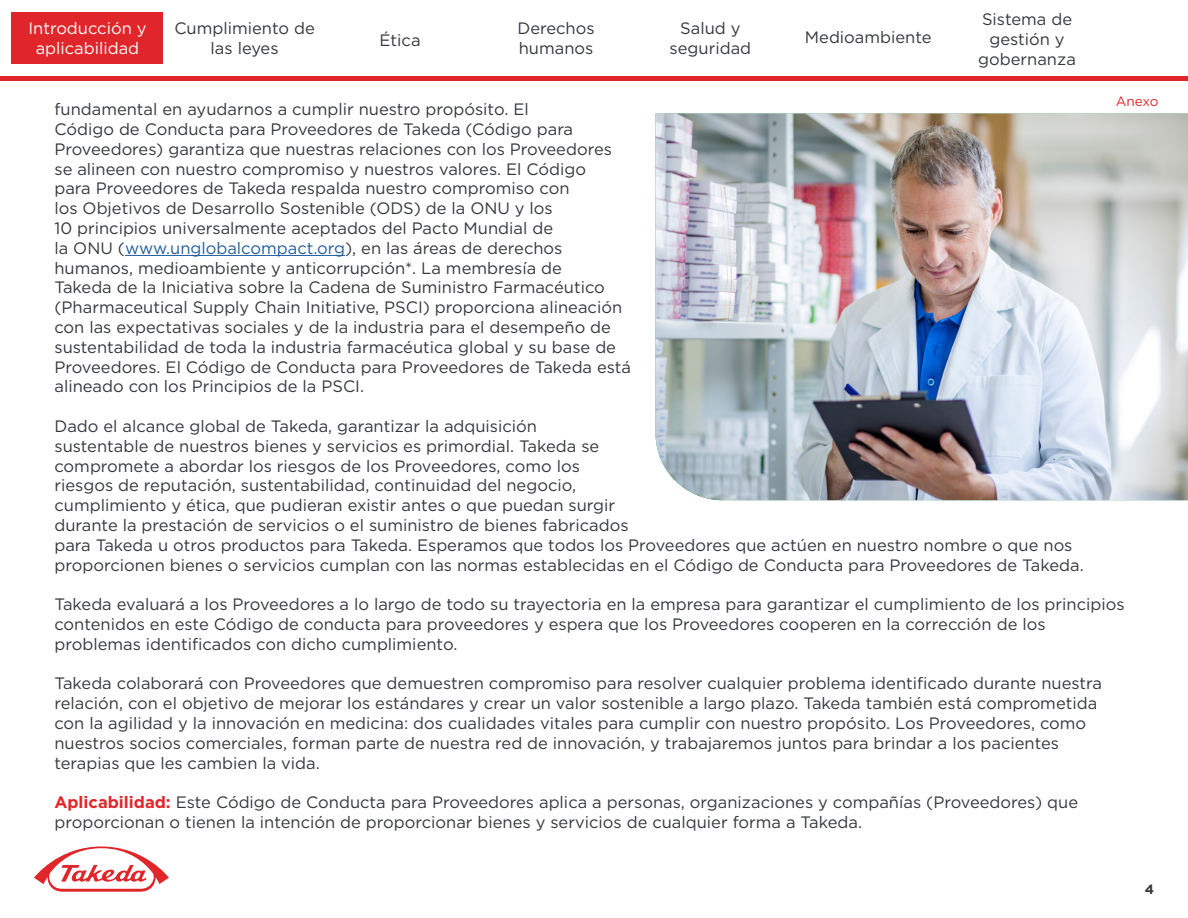
<style>
.page{position:relative;width:1188px;height:918px;background:#fff}
.page>*{position:absolute;margin:0;border:0;box-sizing:border-box;transform-origin:0 0}
.t1{font:16.5px/19.8px "Gotham";color:#34373f}
.t2{font:16.5px/19.8px "Gotham";color:#fff;text-align:center}
.t3{font:13.5px "Gotham";letter-spacing:-.015em;color:#e02629}
.t4{font:700 13.5px "Gotham";color:#34373f}
.s1{color:#215e9e}
.s2{font-weight:700;color:#e0262a}
</style>
<div class="page">
<div style="left:12px;top:12px;width:151px;height:51px;background:#e0262a"></div>
<svg style="left:34px;top:846px;width:135px;height:46px"></svg>
<hr style="left:0;top:77px;width:1188px;height:4px;background:#e0262a">
<hr style="left:125px;top:255px;width:220px;height:1px;background:#215e9e">
<img style="left:656px;top:114px;width:532px;height:386px">
<p class="t2" style="left:28px;top:18px;width:120px">Introducción y aplicabilidad</p>
<p class="t1" style="left:174px;top:18px;width:142px;text-align:center">Cumplimiento de las leyes</p>
<p class="t1" style="left:380px;top:30px;width:43px">Ética</p>
<p class="t1" style="left:670px;top:18px;width:83px;text-align:center">Salud y seguridad</p>
<p class="t1" style="left:805px;top:27px;width:128px">Medioambiente</p>
<p class="t1" style="left:517px;top:18px;width:79px">Derechos humanos</p>
<p class="t1" style="left:978px;top:9px;width:99px;text-align:center">Sistema de gestión y gobernanza</p>
<p class="t3" style="left:1116px;top:92px;width:44px">Anexo</p>
<p class="t1" style="left:54px;top:99px;width:578px">fundamental en ayudarnos a cumplir nuestro propósito. El<br>Código de Conducta para Proveedores de Takeda (Código para Proveedores) garantiza que nuestras relaciones con los Proveedores se alineen con nuestro compromiso y nuestros valores. El Código<br>para Proveedores de Takeda respalda nuestro compromiso con<br>los Objetivos de Desarrollo Sostenible (ODS) de la ONU y los<br>10 principios universalmente aceptados del Pacto Mundial de<br>la ONU (<span class="s1">www.unglobalcompact.org</span>), en las áreas de derechos humanos, medioambiente y anticorrupción*. La membresía de<br>Takeda de la Iniciativa sobre la Cadena de Suministro Farmacéutico (Pharmaceutical Supply Chain Initiative, PSCI) proporciona alineación con las expectativas sociales y de la industria para el desempeño de sustentabilidad de toda la industria farmacéutica global y su base de Proveedores. El Código de Conducta para Proveedores de Takeda está alineado con los Principios de la PSCI.</p>
<p class="t1" style="left:54px;top:416px;width:1031px">Dado el alcance global de Takeda, garantizar la adquisición<br>sustentable de nuestros bienes y servicios es primordial. Takeda se<br>compromete a abordar los riesgos de los Proveedores, como los<br>riesgos de reputación, sustentabilidad, continuidad del negocio,<br>cumplimiento y ética, que pudieran existir antes o que puedan surgir<br>durante la prestación de servicios o el suministro de bienes fabricados<br>para Takeda u otros productos para Takeda. Esperamos que todos los Proveedores que actúen en nuestro nombre o que nos proporcionen bienes o servicios cumplan con las normas establecidas en el Código de Conducta para Proveedores de Takeda.</p>
<p class="t1" style="left:54px;top:594px;width:1072px">Takeda evaluará a los Proveedores a lo largo de todo su trayectoria en la empresa para garantizar el cumplimiento de los principios contenidos en este Código de conducta para proveedores y espera que los Proveedores cooperen en la corrección de los problemas identificados con dicho cumplimiento.</p>
<p class="t1" style="left:54px;top:673px;width:1049px">Takeda colaborará con Proveedores que demuestren compromiso para resolver cualquier problema identificado durante nuestra relación, con el objetivo de mejorar los estándares y crear un valor sostenible a largo plazo. Takeda también está comprometida con la agilidad y la innovación en medicina: dos cualidades vitales para cumplir con nuestro propósito. Los Proveedores, como nuestros socios comerciales, forman parte de nuestra red de innovación, y trabajaremos juntos para brindar a los pacientes terapias que les cambien la vida.</p>
<p class="t1" style="left:54px;top:792px;width:1025px"><span class="s2">Aplicabilidad:</span> Este Código de Conducta para Proveedores aplica a personas, organizaciones y compañías (Proveedores) que proporcionan o tienen la intención de proporcionar bienes y servicios de cualquier forma a Takeda.</p>
<p class="t4" style="left:1145px;top:880px;width:11px">4</p>
</div>
